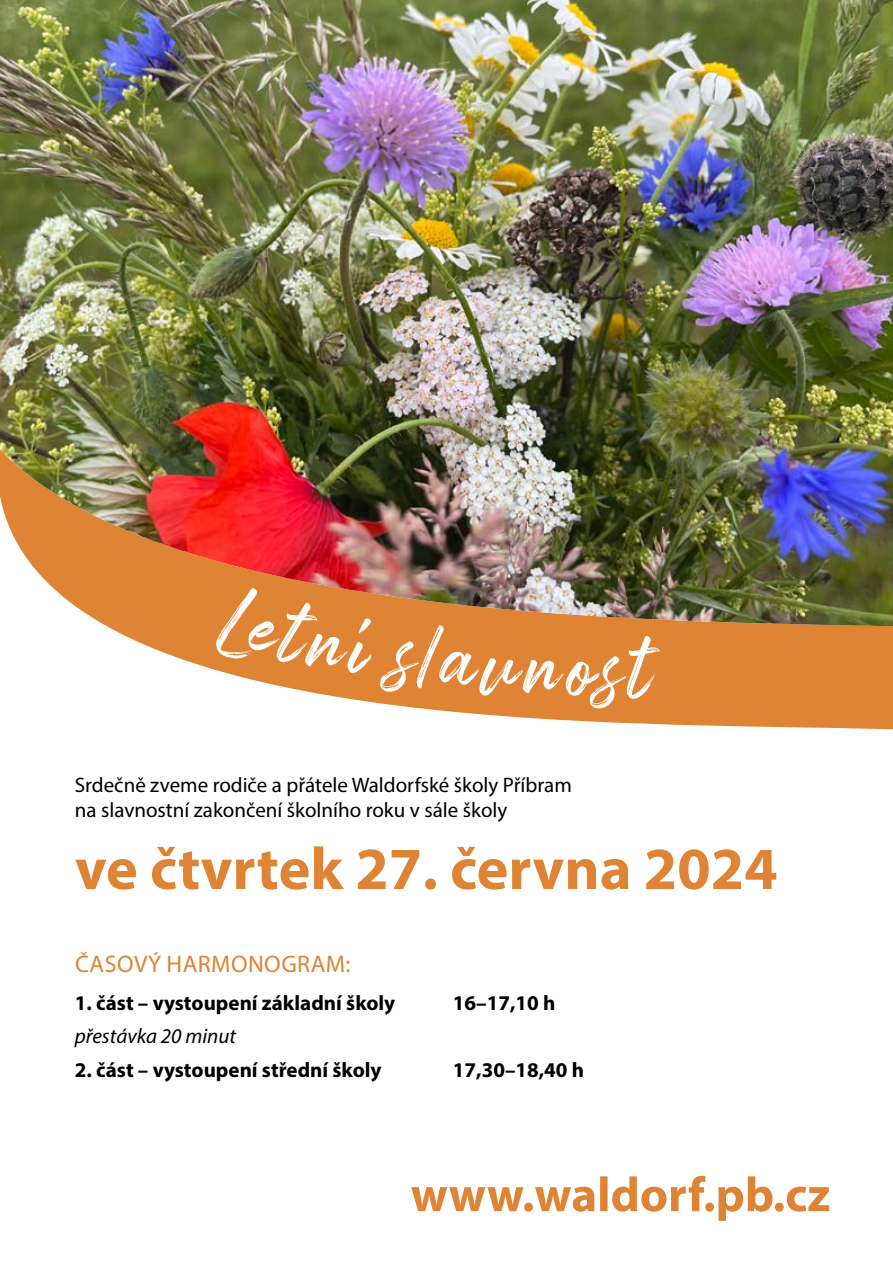
<style>
.page{position:relative;width:893px;height:1263px;background:#fff}
.page>*{position:absolute;margin:0;border:0;box-sizing:border-box;transform-origin:0 0}
.t1{font:700 60px "Myriad Pro";color:#de8434}
.t2{font:24px "Myriad Pro";letter-spacing:.02em;color:#de8434}
.t3{font:21px/25.2px "Myriad Pro";color:#000}
.t4{font:700 21px "Myriad Pro";color:#000}
.t5{font:italic 21px "Myriad Pro";color:#000}
</style>
<div class="page">
<svg style="left:136px;top:641px;width:757px;height:89px;fill:#de8434"></svg>
<img style="left:0;top:0;width:893px;height:626px">
<svg style="left:411px;top:1176px;width:418px;height:45px"></svg>
<svg style="left:213px;top:582px;width:447px;height:127px;background:#d48a48"></svg>
<p class="t3" style="left:75px;top:772px;width:498px">Srdečně zveme rodiče a přátele Waldorfské školy Příbram na slavnostní zakončení školního roku v sále školy</p>
<h1 class="t1" style="left:75px;top:830px;width:704px">ve čtvrtek 27. června 2024</h1>
<p class="t2" style="left:75px;top:949px;width:277px">ČASOVÝ HARMONOGRAM:</p>
<p class="t4" style="left:75px;top:989px;width:322px">1. část – vystoupení základní školy</p>
<p class="t4" style="left:453px;top:989px;width:104px">16–17,10 h</p>
<p class="t5" style="left:75px;top:1023px;width:163px">přestávka 20 minut</p>
<p class="t4" style="left:75px;top:1056px;width:308px">2. část – vystoupení střední školy</p>
<p class="t4" style="left:453px;top:1056px;width:133px">17,30–18,40 h</p>
</div>
